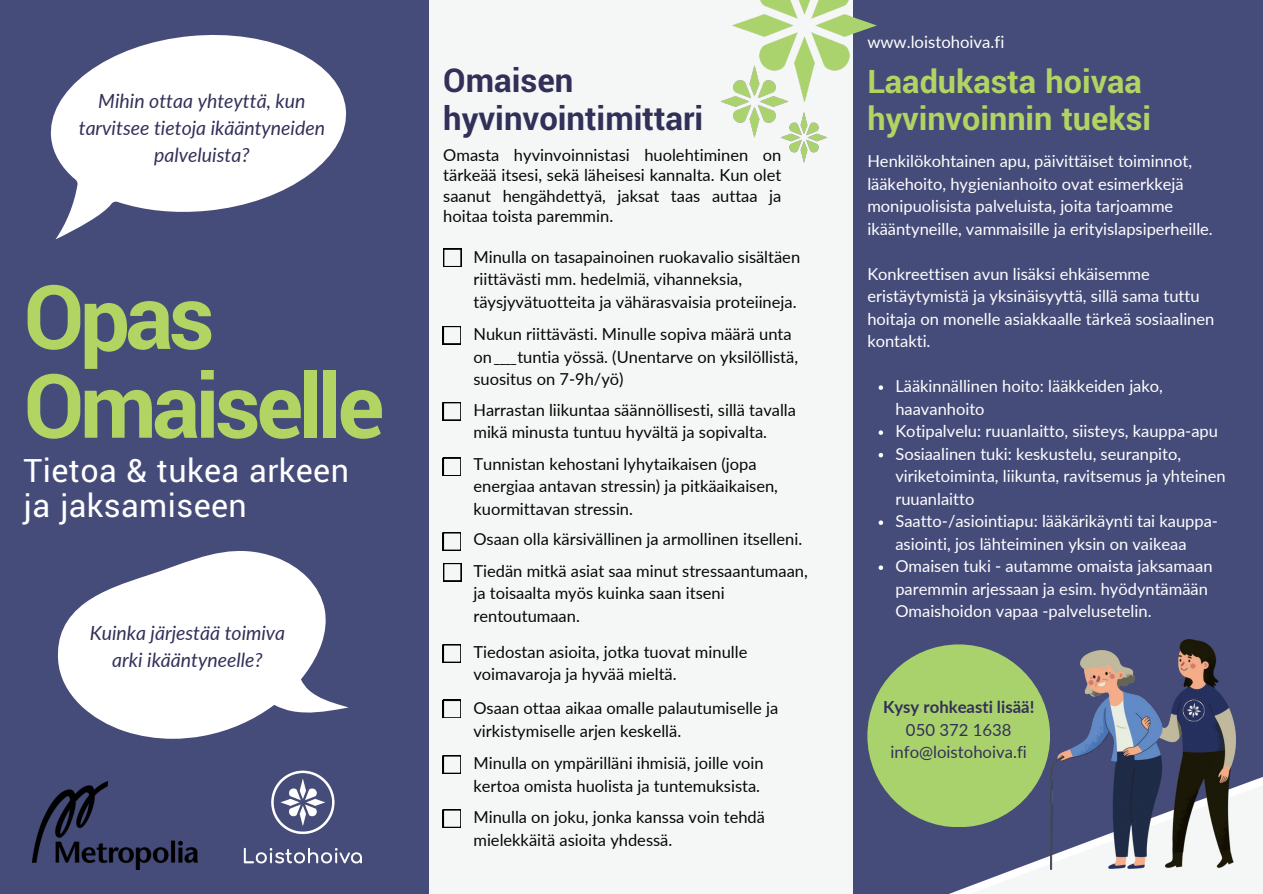
<style>
.page{position:relative;width:1263px;height:894px;background:#fff}
.page>*{position:absolute;margin:0;border:0;box-sizing:border-box;transform-origin:0 0}
.t1{font:700 98.7px/88.8px "Yantramanav";letter-spacing:-.045em;color:#b2d463}
.t2{font:700 36.45px/37.8px "Yantramanav";color:#323059}
.t3{font:700 36px/37px "Yantramanav";color:#b2d463}
.t4{font:35.85px/34.8px "Yantramanav";letter-spacing:.01em;color:#fff}
.t5{font:italic 19.5px/27px "Lato";color:#323059;text-align:center}
.t6{font:16.65px/22.5px "Lato";color:#323059;text-align:center}
.t7{font:700 16.65px "Lato";color:#323059}
.t8{font:16.65px "Lato";color:#fff}
.t9{font:16.5px/22.5px "Lato";color:#080704}
.t10{font:16.5px/22.5px "Lato";color:#fff}
.t11{font:13.5px "Yantramanav";color:#080704}
</style>
<div class="page">
<div style="left:0;top:0;width:1263px;height:893px;background:#464c79"></div>
<svg style="left:873px;top:687px;width:390px;height:206px"></svg>
<div style="left:430px;top:0;width:423px;height:893px;background:#f5f7f7"></div>
<svg style="left:443px;top:248px;width:18px;height:18px"></svg>
<svg style="left:443px;top:326px;width:18px;height:18px"></svg>
<svg style="left:443px;top:402px;width:18px;height:18px"></svg>
<svg style="left:443px;top:457px;width:18px;height:18px"></svg>
<svg style="left:443px;top:532px;width:18px;height:18px"></svg>
<svg style="left:443px;top:563px;width:18px;height:18px"></svg>
<svg style="left:443px;top:644px;width:18px;height:18px"></svg>
<svg style="left:443px;top:699px;width:18px;height:18px"></svg>
<svg style="left:443px;top:755px;width:18px;height:18px"></svg>
<svg style="left:443px;top:809px;width:18px;height:18px"></svg>
<svg style="left:57px;top:551px;width:292px;height:188px;fill:#fff"></svg>
<svg style="left:50px;top:35px;width:297px;height:204px;fill:#fff"></svg>
<img style="left:33px;top:781px;width:165px;height:88px">
<img style="left:217px;top:730px;width:145px;height:134px">
<img style="left:1050px;top:639px;width:186px;height:230px">
<div style="left:867px;top:644px;width:183px;height:183px;background:#aad26c;border-radius:50%"></div>
<img style="left:1163px;top:682px;width:64px;height:45px">
<img style="left:732px;top:0;width:145px;height:103px">
<svg style="left:879px;top:385px;width:4px;height:5px"></svg>
<svg style="left:879px;top:430px;width:4px;height:5px"></svg>
<svg style="left:879px;top:453px;width:4px;height:4px"></svg>
<svg style="left:879px;top:520px;width:4px;height:4px"></svg>
<svg style="left:879px;top:565px;width:4px;height:4px"></svg>
<img style="left:720px;top:65px;width:71px;height:72px">
<img style="left:779px;top:113px;width:49px;height:49px">
<p class="t5" style="left:79px;top:86px;width:248px">Mihin ottaa yhteyttä, kun tarvitsee tietoja ikääntyneiden palveluista?</p>
<h1 class="t1" style="left:24px;top:275px;width:362px">Opas<br>Omaiselle</h1>
<h3 class="t4" style="left:24px;top:453px;width:327px">Tietoa &amp; tukea arkeen ja jaksamiseen</h3>
<p class="t5" style="left:90px;top:619px;width:197px">Kuinka järjestää toimiva arki ikääntyneelle?</p>
<h2 class="t2" style="left:443px;top:62px;width:262px">Omaisen hyvinvointimittari</h2>
<p class="t9" style="left:443px;top:144px;width:340px;line-height:20.2px;text-align:justify">Omasta hyvinvoinnistasi huolehtiminen on tärkeää itsesi, sekä läheisesi kannalta. Kun olet saanut hengähdettyä, jaksat taas auttaa ja hoitaa toista paremmin.</p>
<p class="t9" style="left:473px;top:245px;width:328px">Minulla on tasapainoinen ruokavalio sisältäen riittävästi mm. hedelmiä, vihanneksia, täysjyvätuotteita ja vähärasvaisia proteiineja.</p>
<p class="t9" style="left:473px;top:322px;width:320px">Nukun riittävästi. Minulle sopiva määrä unta on</p>
<p class="t9" style="left:473px;top:345px;width:326px;text-indent:44px">tuntia yössä. (Unentarve on yksilöllistä, suositus on 7-9h/yö)</p>
<p class="t11" style="left:494px;top:351px;width:24px">____</p>
<p class="t9" style="left:473px;top:398px;width:324px">Harrastan liikuntaa säännöllisesti, sillä tavalla mikä minusta tuntuu hyvältä ja sopivalta.</p>
<p class="t9" style="left:473px;top:452px;width:306px">Tunnistan kehostani lyhytaikaisen (jopa energiaa antavan stressin) ja pitkäaikaisen, kuormittavan stressin.</p>
<p class="t9" style="left:473px;top:522px;width:336px;line-height:31.5px">Osaan olla kärsivällinen ja armollinen itselleni.<br>Tiedän mitkä asiat saa minut stressaantumaan,</p>
<p class="t9" style="left:473px;top:581px;width:253px">ja toisaalta myös kuinka saan itseni rentoutumaan.</p>
<p class="t9" style="left:473px;top:639px;width:275px">Tiedostan asioita, jotka tuovat minulle voimavaroja ja hyvää mieltä.</p>
<p class="t9" style="left:473px;top:696px;width:306px">Osaan ottaa aikaa omalle palautumiselle ja virkistymiselle arjen keskellä.</p>
<p class="t9" style="left:473px;top:751px;width:292px">Minulla on ympärilläni ihmisiä, joille voin kertoa omista huolista ja tuntemuksista.</p>
<p class="t9" style="left:473px;top:805px;width:293px">Minulla on joku, jonka kanssa voin tehdä mielekkäitä asioita yhdessä.</p>
<p class="t8" style="left:867px;top:30px;width:138px">www.loistohoiva.fi</p>
<h3 class="t3" style="left:867px;top:63px;width:285px">Laadukasta hoivaa hyvinvoinnin tueksi</h3>
<p class="t10" style="left:867px;top:149px;width:347px">Henkilökohtainen apu, päivittäiset toiminnot, lääkehoito, hygienianhoito ovat esimerkkejä monipuolisista palveluista, joita tarjoamme ikääntyneille, vammaisille ja erityislapsiperheille.</p>
<p class="t10" style="left:867px;top:261px;width:348px">Konkreettisen avun lisäksi ehkäisemme eristäytymistä ja yksinäisyyttä, sillä sama tuttu hoitaja on monelle asiakkaalle tärkeä sosiaalinen kontakti.</p>
<p class="t10" style="left:895px;top:374px;width:332px">Lääkinnällinen hoito: lääkkeiden jako, haavanhoito<br>Kotipalvelu: ruuanlaitto, siisteys, kauppa-apu Sosiaalinen tuki: keskustelu, seuranpito, viriketoiminta, liikunta, ravitsemus ja yhteinen ruuanlaitto<br>Saatto-/asiointiapu: lääkärikäynti tai kauppa&shy;asiointi, jos lähteiminen yksin on vaikeaa Omaisen tuki - autamme omaista jaksamaan paremmin arjessaan ja esim. hyödyntämään Omaishoidon vapaa -palvelusetelin.</p>
<p class="t7" style="left:883px;top:695px;width:153px">Kysy rohkeasti lisää!</p>
<p class="t6" style="left:890px;top:717px;width:138px">050 372 1638 info@loistohoiva.fi</p>
</div>
